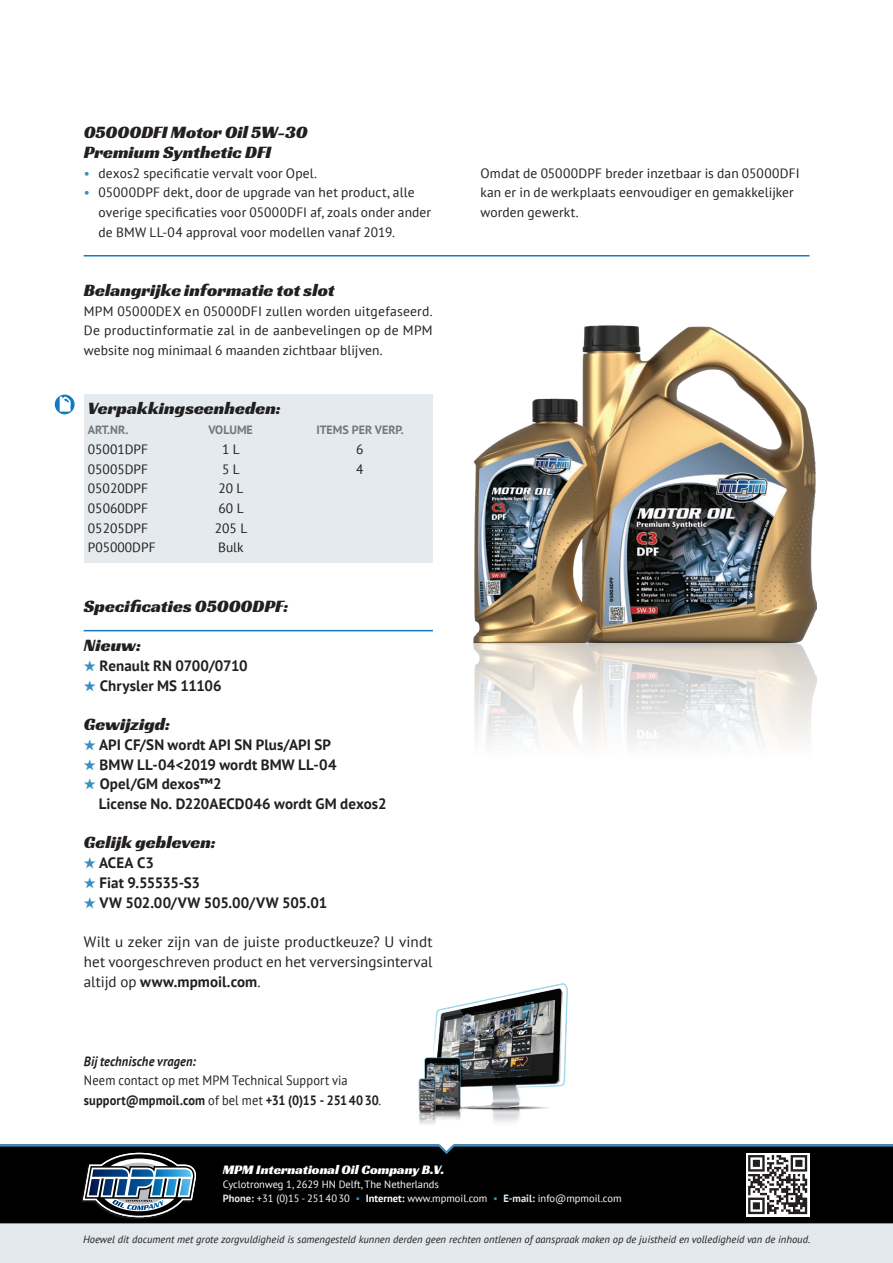
<style>
.page{position:relative;width:893px;height:1263px;background:#fff}
.page>*{position:absolute;margin:0;border:0;box-sizing:border-box;transform-origin:0 0}
.t1{font:18px/19.8px "Racing Sans One";color:#231f20}
.t2{font:700 15px/19.6px "PT Sans";letter-spacing:.005em;color:#231f20}
.t3{font:15px/19.6px "PT Sans";color:#231f20;text-align:justify}
.t4{font:700 15px "PT Sans";letter-spacing:-.015em;color:#231f20}
.t5{font:700 15px "PT Sans";letter-spacing:-.045em;color:#231f20}
.t6{font:13.5px/19.6px "PT Sans";letter-spacing:.01em;color:#231f20}
.t7{font:13.5px/19.6px "PT Sans";letter-spacing:.01em;color:#231f20;scale:.92 1}
.t8{font:13.5px "Racing Sans One";color:#fff}
.t9{font:italic 700 13.5px "PT Sans";letter-spacing:.01em;color:#231f20;scale:.92 1}
.t10{font:13.5px "PT Sans";color:#378fc3}
.t11{font:700 12px "PT Sans";color:#757679}
.t12{font:italic 10.5px "PT Sans";color:#231f20}
.t13{font:10.5px "PT Sans";color:#fff}
.t14{font:10.5px "PT Sans";color:#378fc3}
.s1{color:#378fc3}
.s2{font-weight:700}
.s3{font-weight:700;color:#e2e8eb}
</style>
<div class="page">
<img style="left:474px;top:326px;width:343px;height:418px">
<div style="left:0;top:1219px;width:893px;height:44px;background:#e2e8eb"></div>
<div style="left:0;top:1217px;width:893px;height:6px;background:#000"></div>
<div style="left:81px;top:1153px;width:115px;height:66px;background:#231f20;opacity:.75"></div>
<svg style="left:0;top:1144px;width:893px;height:73px;background:#161a1d"></svg>
<div style="left:84px;top:395px;width:349px;height:168px;background:#e2e8eb"></div>
<svg style="left:55px;top:395px;width:20px;height:19px"></svg>
<svg style="left:60px;top:397px;width:11px;height:15px"></svg>
<img style="left:389px;top:983px;width:183px;height:181px">
<hr style="left:84px;top:255px;width:725px;height:1px;background:#107bc1">
<hr style="left:84px;top:630px;width:349px;height:1px;background:#107bc1">
<h1 class="t1" style="left:84px;top:122px;width:226px">05000DFI Motor Oil W5 -30<br>Premium Synthetic DFI</h1>
<p class="t6" style="left:99px;top:163px;width:220px">dexos2 specificatie vervalt voor Opel.</p>
<p class="t10" style="left:84px;top:164px;width:8px">•</p>
<p class="t10" style="left:84px;top:184px;width:8px">•</p>
<p class="t6" style="left:99px;top:182px;width:318px">05000DPF dekt, door de upgrade van het product, alle</p>
<p class="t6" style="left:99px;top:202px;width:334px">overige specificaties voor 05000DFI af, zoals onder ander de BMW LL-04 approval voor modellen vanaf 2019.</p>
<h1 class="t1" style="left:84px;top:280px;width:252px">Belangrijke informatie tot slot</h1>
<p class="t6" style="left:84px;top:301px;width:350px;text-align:justify">MPM 05000DEX en 05000DFI zullen worden uitgefaseerd.<br>De productinformatie zal in de aanbevelingen op de MPM website nog minimaal 6 maanden zichtbaar blijven.</p>
<h1 class="t1" style="left:88px;top:398px;width:194px">Verpakkingseenheden:</h1>
<p class="t11" style="left:88px;top:422px;width:42px">ART.NR.</p>
<p class="t11" style="left:208px;top:422px;width:46px">VOLUME</p>
<p class="t6" style="left:88px;top:439px;width:62px">05001DPF</p>
<p class="t6" style="left:222px;top:439px;width:19px">L1</p>
<p class="t6" style="left:88px;top:459px;width:62px">05005DPF</p>
<p class="t6" style="left:222px;top:459px;width:19px">L5</p>
<p class="t6" style="left:88px;top:478px;width:62px">05020DPF</p>
<p class="t6" style="left:218px;top:478px;width:27px">20 L</p>
<p class="t6" style="left:88px;top:498px;width:62px">05060DPF</p>
<p class="t6" style="left:218px;top:498px;width:27px">60 L</p>
<p class="t6" style="left:88px;top:518px;width:62px">05205DPF</p>
<p class="t6" style="left:215px;top:518px;width:34px">205 L</p>
<p class="t6" style="left:88px;top:538px;width:69px">P05000DPF</p>
<p class="t6" style="left:218px;top:538px;width:27px">Bulk</p>
<p class="t11" style="left:316px;top:422px;width:89px">ITEMS PER VERP.</p>
<p class="t6" style="left:356px;top:439px;width:9px">6</p>
<p class="t6" style="left:356px;top:459px;width:9px">4</p>
<h1 class="t1" style="left:84px;top:586px;width:206px;line-height:39.5px">Specificaties 05000DPF:<br>Nieuw:</h1>
<p class="t2" style="left:84px;top:655px;width:165px"><span class="s1">▲</span>Renault RN 0700/0710</p>
<p class="t2" style="left:84px;top:675px;width:139px"><span class="s1">▲</span>Chrysler MS 11106</p>
<h1 class="t1" style="left:84px;top:714px;width:88px">Gewijzigd:</h1>
<p class="t2" style="left:84px;top:734px;width:249px"><span class="s1">▲</span>API CF/SN wordt API SN Plus/API SP</p>
<p class="t2" style="left:84px;top:754px;width:254px"><span class="s1">▲</span>BMW LL-04&lt;2019 wordt BMW LL-04</p>
<p class="t2" style="left:99px;top:774px;width:289px;text-indent:-15px"><span class="s1">▲</span>Opel/GM dexosTM2<br>License No D. 220AECD046 wordt GM dexos2</p>
<h1 class="t1" style="left:84px;top:832px;width:133px">Gelijk gebleven:</h1>
<p class="t2" style="left:84px;top:853px;width:71px"><span class="s1">▲</span>ACEA 3C</p>
<p class="t5" style="left:84px;top:873px;width:118px"><span class="s1">▲</span>Fiat 9.55535- 3S</p>
<p class="t4" style="left:84px;top:892px;width:245px"><span class="s1">▲</span>VW 502.00/VW 505.00/VW 505.01</p>
<p class="t3" style="left:84px;top:932px;width:350px">Wilt u zeker zijn van de juiste productkeuze? U vindt het voorgeschreven product en het verversingsinterval altijd op <span class="s2">www.mpmoil.com</span>.</p>
<p class="t9" style="left:84px;top:1052px;width:123px">Bij technische vragen:</p>
<p class="t7" style="left:84px;top:1070px;width:325px">Neem contact op met MPM Technical Support via <span class="s2">support@mpmoil.com</span> of bel met <span class="s2">+31 (0) 15 - 2514030</span>.</p>
<p class="t8" style="left:223px;top:1161px;width:223px">MPM International Oil Company B .V.</p>
<p class="t13" style="left:223px;top:1178px;width:218px">Cyclotronweg 1, 2629 HN Delft, The Netherlands</p>
<p class="t6" style="left:480px;top:163px;width:321px">Omdat de 05000DPF breder inzetbaar is dan 05000DFI kan er in de werkplaats eenvoudiger en gemakkelijker worden gewerkt.</p>
<p class="t13" style="left:223px;top:1192px;width:129px"><span class="s3">Phone:</span> +31 )0( 15 - 2514030</p>
<p class="t12" style="left:83px;top:1232px;width:729px">Hoewel dit document met grote zorgvuldigheid is samengesteld kunnen derden geen rechten ontlenen of aanspraak maken op de juistheid en volledigheid van de inhoud.</p>
<p class="t13" style="left:503px;top:1192px;width:120px"><span class="s3">-E mail:</span> info@mpmoil.com</p>
<p class="t13" style="left:366px;top:1192px;width:123px"><span class="s2">Internet:</span> www.mpmoil.com</p>
<p class="t14" style="left:355px;top:1192px;width:6px">•</p>
<p class="t14" style="left:493px;top:1192px;width:6px">•</p>
</div>
